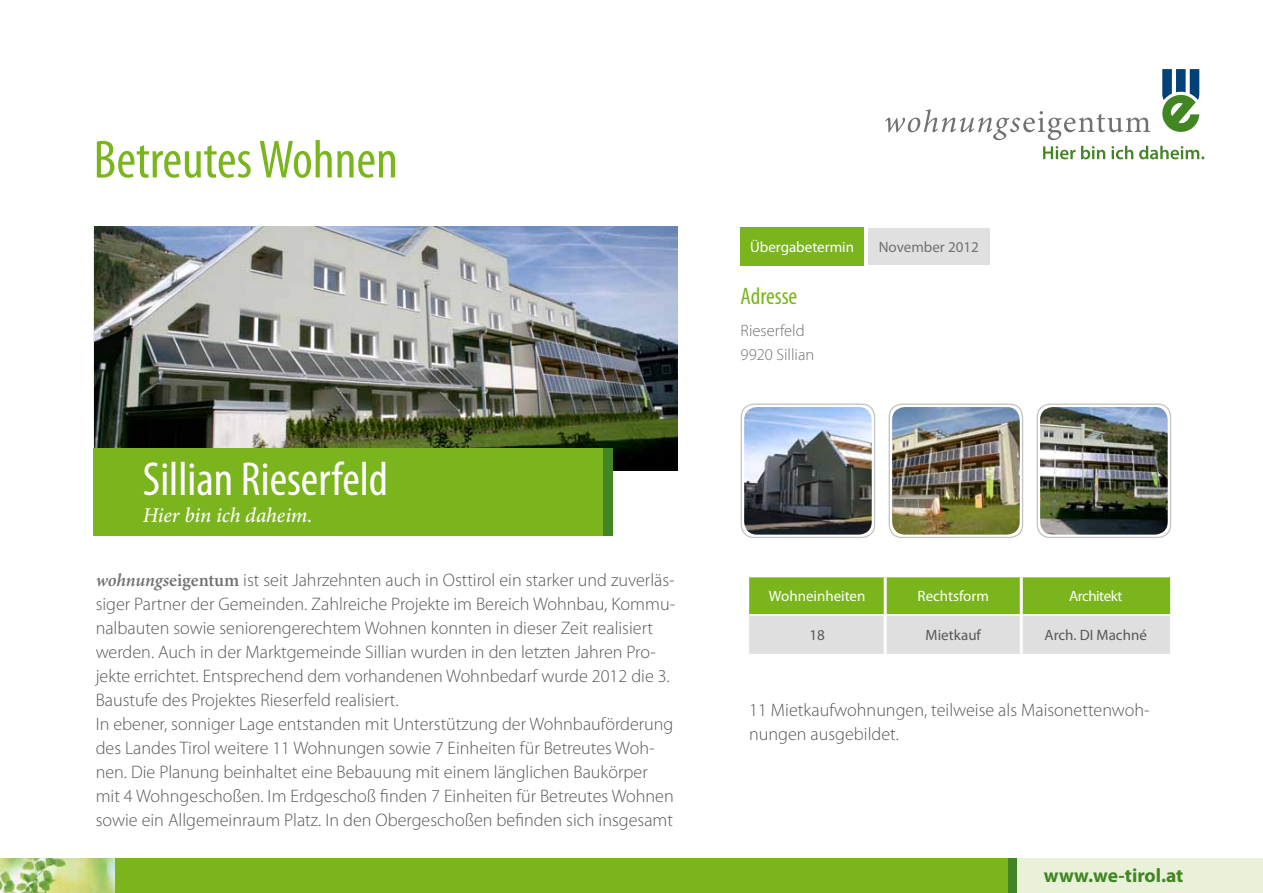
<style>
.page{position:relative;width:1263px;height:893px;background:#fff}
.page>*{position:absolute;margin:0;border:0;box-sizing:border-box;transform-origin:0 0}
.t1{font:condensed 54px "Myriad Pro";color:#7ab51d}
.t2{font:condensed 48px "Myriad Pro";color:#fff}
.t3{font:condensed 24px "Myriad Pro";color:#7ab51d}
.t4{font:italic 500 21px "Minion Pro";letter-spacing:-.01em;color:#fff}
.t5{font:700 19.5px "Myriad Pro";color:#418622}
.t6{font:300 18.15px/24px "Myriad Pro";color:#58585a}
.t7{font:300 16.5px/24px "Myriad Pro";color:#707172}
.t8{font:15px "Myriad Pro";color:#fff}
.t9{font:15px "Myriad Pro";color:#58585a}
.t10{font:15px "Myriad Pro";color:#707172}
.t11{font:15px "Myriad Pro";letter-spacing:-.03em;color:#fff}
.s1{font-family:"Minion Pro";font-weight:600;font-style:italic;color:#707172}
.s2{font-family:"Minion Pro";font-weight:600;color:#707172}
</style>
<div class="page">
<div style="left:996px;top:859px;width:267px;height:34px;background:#e9f1d9"></div>
<div style="left:113px;top:859px;width:899px;height:34px;background:#7ab51d"></div>
<img style="left:0;top:859px;width:115px;height:34px">
<div style="left:1008px;top:859px;width:9px;height:34px;background:#418622"></div>
<svg style="left:1043px;top:146px;width:32px;height:13px"></svg>
<svg style="left:1081px;top:146px;width:24px;height:13px"></svg>
<svg style="left:1111px;top:146px;width:22px;height:13px"></svg>
<svg style="left:1139px;top:146px;width:65px;height:13px"></svg>
<svg style="left:885px;top:109px;width:265px;height:31px"></svg>
<svg style="left:1162px;top:69px;width:37px;height:63px"></svg>
<img style="left:95px;top:227px;width:582px;height:244px">
<div style="left:94px;top:448px;width:514px;height:88px;background:#7ab51d"></div>
<div style="left:603px;top:448px;width:10px;height:88px;background:#418622"></div>
<div style="left:740px;top:227px;width:123px;height:38px;background:#7ab51d"></div>
<div style="left:868px;top:228px;width:122px;height:36px;background:#e0e0e0"></div>
<div style="left:741px;top:403px;width:134px;height:135px;border:1px solid #87888a;border-radius:13px"></div>
<img style="left:744px;top:407px;width:128px;height:128px">
<div style="left:889px;top:403px;width:134px;height:135px;border:1px solid #87888a;border-radius:13px"></div>
<img style="left:892px;top:407px;width:128px;height:128px">
<div style="left:1036px;top:403px;width:135px;height:135px;border:1px solid #87888a;border-radius:13px"></div>
<img style="left:1040px;top:407px;width:128px;height:128px">
<svg style="left:749px;top:577px;width:421px;height:77px;background:#adca80"></svg>
<hr style="left:749px;top:614px;width:135px;height:2px;background:#fff">
<hr style="left:887px;top:614px;width:133px;height:2px;background:#fff">
<hr style="left:1023px;top:614px;width:147px;height:2px;background:#fff">
<hr style="left:884px;top:577px;width:3px;height:38px;background:#fff">
<hr style="left:1020px;top:577px;width:3px;height:38px;background:#fff">
<hr style="left:884px;top:615px;width:3px;height:39px;background:#fff">
<hr style="left:1020px;top:615px;width:3px;height:39px;background:#fff">
<h1 class="t1" style="left:94px;top:127px;width:306px">Betreutes Wohnen</h1>
<h2 class="t2" style="left:143px;top:450px;width:247px">Sillian Rieserfeld</h2>
<p class="t4" style="left:143px;top:502px;width:171px">Hier bin ich daheim.</p>
<p class="t6" style="left:96px;top:569px;width:581px"><span class="s1">wohnungs</span><span class="s2">eigentum</span> ist seit Jahrzehnten auch in Osttirol ein starker und zuverläs&shy;siger Partner der Gemeinden. Zahlreiche Projekte im Bereich Wohnbau, Kommu&shy;nalbauten sowie seniorengerechtem Wohnen konnten in dieser Zeit realisiert werden. Auch in der Marktgemeinde Sillian wurden in den letzten Jahren Pro&shy;jekte errichtet. Entsprechend dem vorhandenen Wohnbedarf wurde 2012 die 3.<br>Baustufe des Projektes Rieserfeld realisiert.<br>In ebener, sonniger Lage entstanden mit Unterstützung der Wohnbauförderung des Landes Tirol weitere 11 Wohnungen sowie 7 Einheiten für Betreutes Woh&shy;nen. Die Planung beinhaltet eine Bebauung mit einem länglichen Baukörper mit 4 Wohngeschoßen. Im Erdgeschoß finden 7 Einheiten für Betreutes Wohnen sowie ein Allgemeinraum Platz. In den Obergeschoßen befinden sich insgesamt</p>
<p class="t8" style="left:750px;top:238px;width:105px">Übergabetermin</p>
<p class="t10" style="left:879px;top:238px;width:102px">November 2012</p>
<h3 class="t3" style="left:741px;top:282px;width:58px">Adresse</h3>
<p class="t7" style="left:741px;top:319px;width:75px">Rieserfeld<br>9920 Sillian</p>
<p class="t8" style="left:769px;top:587px;width:98px">Wohneinheiten</p>
<p class="t8" style="left:917px;top:587px;width:73px">Rechtsform</p>
<p class="t11" style="left:1069px;top:587px;width:55px">Architekt</p>
<p class="t9" style="left:809px;top:626px;width:17px">18</p>
<p class="t9" style="left:925px;top:626px;width:57px">Mietkauf</p>
<p class="t9" style="left:1044px;top:626px;width:104px">Arch. DI Machné</p>
<p class="t6" style="left:749px;top:698px;width:402px">11 Mietkaufwohnungen, teilweise als Maisonettenwoh&shy;nungen ausgebildet.</p>
<p class="t5" style="left:1044px;top:863px;width:141px">www.we-tirol.at</p>
</div>
